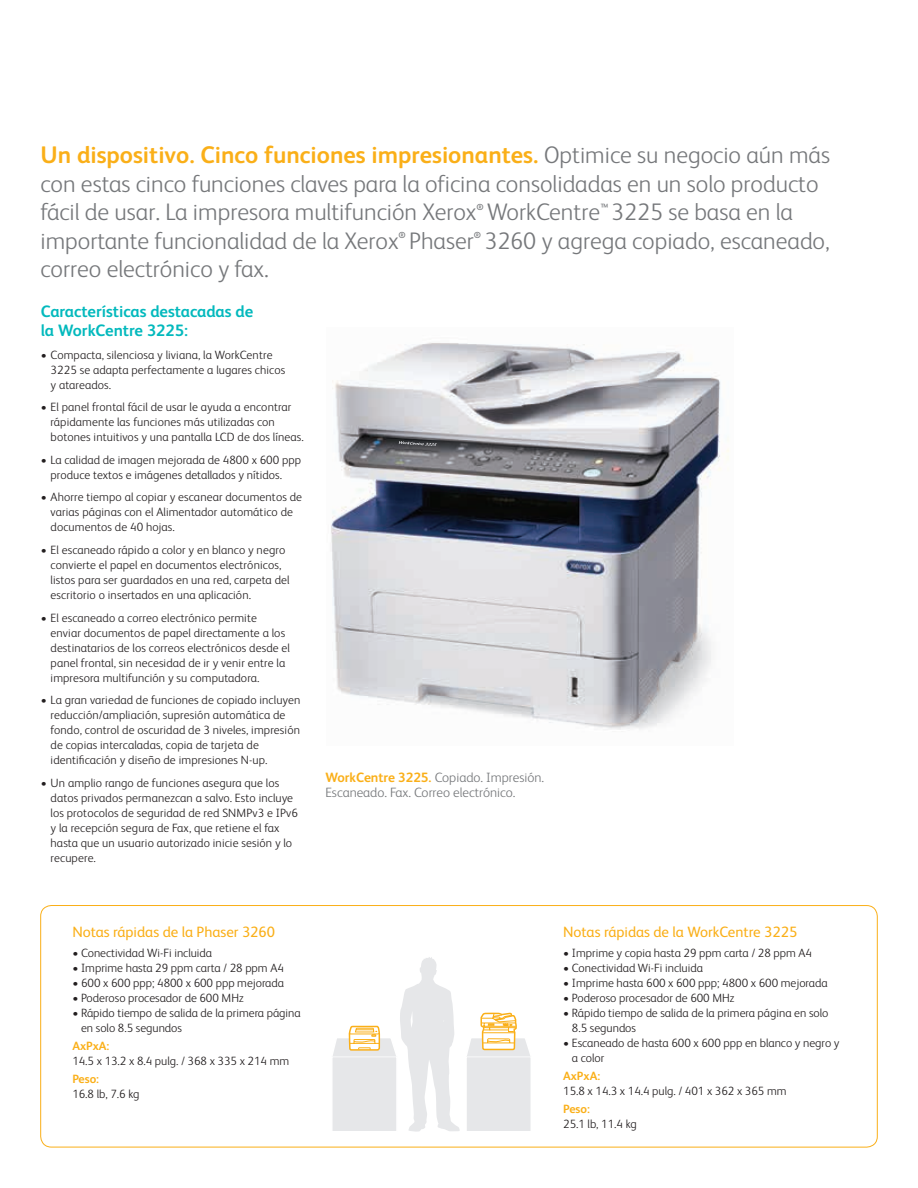
<style>
.page{position:relative;width:918px;height:1188px;background:#fff}
.page>*{position:absolute;margin:0;border:0;box-sizing:border-box;transform-origin:0 0}
.t1{font:300 24px/28.5px "Xerox Sans";color:#76787b}
.t2{font:700 16.5px/19.5px "Xerox Sans";color:#03b9bd}
.t3{font:15px "Xerox Sans";color:#faaf18}
.t4{font:300 13.5px/15px "Xerox Sans";color:#76787b}
.t5{font:300 12px/15px "Xerox Sans";letter-spacing:.01em;color:#231f20}
.t6{font:700 12px "Xerox Sans";color:#faaf18}
.t7{font:700 8.7px "Xerox Sans";color:#76787b}
.s1{font-weight:700;color:#faaf18}
</style>
<div class="page">
<img style="left:331px;top:342px;width:398px;height:388px">
<img style="left:399px;top:441px;width:21px;height:4px">
<div style="left:40px;top:905px;width:838px;height:243px;border:1px solid #faaf18;border-radius:11px"></div>
<svg style="left:332px;top:957px;width:199px;height:175px"></svg>
<p class="t1" style="left:40px;top:139px;width:791px"><span class="s1">Un dispositivo. Cinco funciones impresionantes.</span> Optimice su negocio aún más con estas cinco funciones claves para la oficina consolidadas en un solo producto fácil de usar. La impresora multifunción Xerox WorkCentre<sup>™</sup> 3225 se basa en la</p>
<p class="t7" style="left:476px;top:201px;width:9px">®</p>
<h1 class="t1" style="left:41px;top:225px;width:791px">importante funcionalidad de la Xerox Phaser 3260 y agrega copiado, escaneado,</h1>
<p class="t7" style="left:399px;top:229px;width:9px">®</p>
<p class="t7" style="left:474px;top:229px;width:9px">®</p>
<h1 class="t1" style="left:41px;top:253px;width:230px">correo electrónico y fax.</h1>
<h2 class="t2" style="left:41px;top:301px;width:214px">Características destacadas de la WorkCentre 3225:</h2>
<p class="t5" style="left:51px;top:347px;width:236px;text-indent:-10px">• Compacta, silenciosa y liviana, la WorkCentre<br>3225 se adapta perfectamente a lugares chicos y atareados.</p>
<p class="t5" style="left:51px;top:399px;width:255px;text-indent:-10px">• El panel frontal fácil de usar le ayuda a encontrar rápidamente las funciones más utilizadas con botones intuitivos y una pantalla LCD de dos líneas.</p>
<p class="t5" style="left:51px;top:452px;width:252px;text-indent:-10px">• La calidad de imagen mejorada de 4800 x 600 ppp produce textos e imágenes detallados y nítidos.</p>
<p class="t5" style="left:51px;top:489px;width:253px;text-indent:-10px">• Ahorre tiempo al copiar y escanear documentos de varias páginas con el Alimentador automático de documentos de 40 hojas.</p>
<p class="t5" style="left:51px;top:542px;width:240px;text-indent:-10px">• El escaneado rápido a color y en blanco y negro convierte el papel en documentos electrónicos, listos para ser guardados en una red, carpeta del escritorio o insertados en una aplicación.</p>
<p class="t5" style="left:51px;top:609px;width:241px;text-indent:-10px">• El escaneado a correo electrónico permite enviar documentos de papel directamente a los destinatarios de los correos electrónicos desde el panel frontal, sin necesidad de ir y venir entre la impresora multifunción y su computadora.</p>
<p class="t5" style="left:51px;top:692px;width:251px;text-indent:-10px">• La gran variedad de funciones de copiado incluyen reducción/ampliación, supresión automática de fondo, control de oscuridad de 3 niveles, impresión de copias intercaladas, copia de tarjeta de identificación y diseño de impresiones N-up.</p>
<p class="t5" style="left:51px;top:775px;width:249px;text-indent:-10px">• Un amplio rango de funciones asegura que los datos privados permanezcan a salvo. Esto incluye los protocolos de seguridad de red SNMPv3 e IPv6 y la recepción segura de Fax, que retiene el fax hasta que un usuario autorizado inicie sesión y lo recupere.</p>
<p class="t4" style="left:326px;top:769px;width:220px"><span class="s1">WorkCentre 3225.</span> Copiado. Impresión.<br>Escaneado. Fax. Correo electrónico.</p>
<p class="t3" style="left:72px;top:922px;width:204px">Notas rápidas de la Phaser 3260</p>
<p class="t5" style="left:72px;top:945px;width:141px">• Conectividad Wi-Fi incluida</p>
<p class="t5" style="left:72px;top:960px;width:213px">• Imprime hasta 29 ppm carta / 28 ppm A4</p>
<p class="t5" style="left:72px;top:975px;width:213px">• 600 x 600 ppp; 4800 x 600 ppp mejorada</p>
<p class="t5" style="left:72px;top:990px;width:173px">• Poderoso procesador de 600 MHz</p>
<p class="t5" style="left:81px;top:1005px;width:221px;text-indent:-9px">• Rápido tiempo de salida de la primera página en solo 8.5 segundos</p>
<p class="t6" style="left:72px;top:1038px;width:39px">AxPxA:</p>
<p class="t5" style="left:72px;top:1053px;width:218px">14.5 x 13.2 x 8.4 pulg. / 368 x 335 x 214 mm</p>
<p class="t6" style="left:72px;top:1071px;width:28px">Peso:</p>
<p class="t5" style="left:72px;top:1086px;width:68px">16.8 lb, 7.6 kg</p>
<p class="t3" style="left:563px;top:922px;width:236px">Notas rápidas de la WorkCentre 3225</p>
<p class="t5" style="left:563px;top:945px;width:250px">• Imprime y copia hasta 29 ppm carta / 28 ppm A4</p>
<p class="t5" style="left:563px;top:960px;width:141px">• Conectividad Wi-Fi incluida</p>
<p class="t5" style="left:563px;top:975px;width:266px">• Imprime hasta 600 x 600 ppp; 4800 x 600 mejorada</p>
<p class="t5" style="left:563px;top:990px;width:173px">• Poderoso procesador de 600 MHz</p>
<p class="t5" style="left:572px;top:1005px;width:258px;text-indent:-9px">• Rápido tiempo de salida de la primera página en solo<br>8.5 segundos</p>
<p class="t5" style="left:572px;top:1035px;width:269px;text-indent:-9px">• Escaneado de hasta 600 x 600 ppp en blanco y negro y a color</p>
<p class="t6" style="left:563px;top:1068px;width:39px">AxPxA:</p>
<p class="t5" style="left:563px;top:1083px;width:225px">15.8 x 14.3 x 14.4 pulg. / 401 x 362 x 365 mm</p>
<p class="t6" style="left:563px;top:1101px;width:28px">Peso:</p>
<p class="t5" style="left:563px;top:1116px;width:75px">25.1 lb, 11.4 kg</p>
</div>
